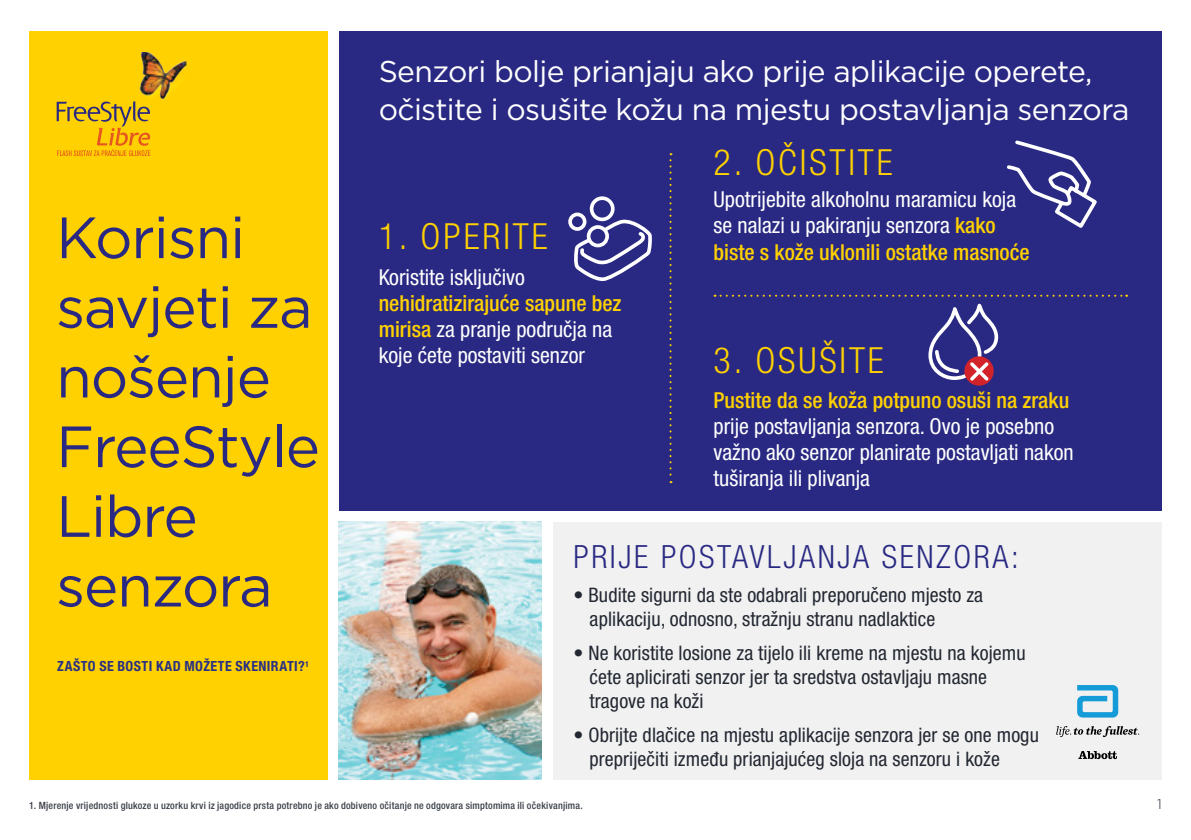
<style>
.page{position:relative;width:1191px;height:840px;background:#fff}
.page>*{position:absolute;margin:0;border:0;box-sizing:border-box;transform-origin:0 0}
.t1{font:58px/69.6px "Gotham";letter-spacing:-.02em;color:#292983}
.t2{font:300 condensed 36px "Helvetica Neue LT Pro";letter-spacing:.08em;color:#ffd100}
.t3{font:300 condensed 32px "Helvetica Neue LT Pro";letter-spacing:.08em;color:#292983}
.t4{font:30px/38px "Gotham";letter-spacing:-.02em;color:#fff}
.t5{font:condensed 22px/26px "Helvetica Neue LT Pro";color:#fff}
.t6{font:500 condensed 22px "Helvetica Neue LT Pro";color:#ffd100}
.t7{font:condensed 20px/24px "Helvetica Neue LT Pro";letter-spacing:.005em;color:#222731}
.t8{font:700 condensed 14px "Helvetica Neue LT Pro";letter-spacing:.03em;color:#2a3183}
.t9{font:300 14px "Gotham";color:#222731}
.t10{font:500 condensed 10px "Helvetica Neue LT Pro";letter-spacing:.02em;color:#383d46}
.s1{font-weight:500;color:#ffd100}
</style>
<div class="page">
<div style="left:553px;top:521px;width:608px;height:257px;background:#f1f1f1"></div>
<div style="left:339px;top:31px;width:822px;height:479px;background:#292983"></div>
<svg style="left:1077px;top:685px;width:41px;height:32px"></svg>
<svg style="left:1056px;top:726px;width:83px;height:10px"></svg>
<svg style="left:1078px;top:751px;width:39px;height:7px"></svg>
<svg style="left:714px;top:294px;width:413px;height:2px"></svg>
<svg style="left:669px;top:153px;width:2px;height:330px"></svg>
<img style="left:339px;top:521px;width:202px;height:257px">
<div style="left:29px;top:31px;width:298px;height:747px;background:#ffd100"></div>
<svg style="left:57px;top:101px;width:94px;height:55px"></svg>
<img style="left:139px;top:52px;width:47px;height:57px">
<svg style="left:1007px;top:140px;width:90px;height:88px"></svg>
<div style="left:568px;top:212px;width:18px;height:19px;border:4px solid #fff;border-radius:50%"></div>
<div style="left:590px;top:196px;width:24px;height:25px;border:4px solid #fff;border-radius:50%"></div>
<svg style="left:571px;top:219px;width:81px;height:62px"></svg>
<div style="left:964px;top:356px;width:29px;height:29px;background:#d2232a;border-radius:50%"></div>
<svg style="left:928px;top:305px;width:71px;height:78px"></svg>
<h3 class="t4" style="left:379px;top:52px;width:752px">Senzori bolje prianjaju ako prije aplikacije operete, očistite i osušite kožu na mjestu postavljanja senzora</h3>
<h1 class="t1" style="left:56px;top:201px;width:265px">Korisni savjeti za nošenje<br>FreeStyle<br>Libre senzora</h1>
<p class="t8" style="left:57px;top:657px;width:253px">ZAŠTO SE BOSTI KAD MOŽETE SKENIRATI?<sup>1</sup></p>
<h2 class="t2" style="left:379px;top:215px;width:171px">1. OPERITE</h2>
<p class="t5" style="left:379px;top:264px;width:148px">Koristite isključivo</p>
<p class="t5" style="left:379px;top:290px;width:244px"><span class="s1">nehidratizirajuće sapune bez mirisa</span> za pranje područja na koje ćete postaviti senzor</p>
<h2 class="t2" style="left:713px;top:141px;width:181px">2. OČISTITE</h2>
<p class="t5" style="left:713px;top:186px;width:318px">Upotrijebite alkoholnu maramicu koja se nalazi u pakiranju senzora <span class="s1">kako biste s kože uklonili ostatke masnoće</span></p>
<h2 class="t2" style="left:713px;top:339px;width:172px">3. OSUŠITE</h2>
<p class="t6" style="left:713px;top:387px;width:357px">Pustite da se koža potpuno osuši na zraku</p>
<p class="t5" style="left:713px;top:413px;width:362px">prije postavljanja senzora. Ovo je posebno važno ako senzor planirate postavljati nakon tuširanja ili plivanja</p>
<h3 class="t3" style="left:573px;top:537px;width:447px">PRIJE POSTAVLJANJA SENZORA:</h3>
<p class="t7" style="left:589px;top:582px;width:395px;text-indent:-16px">• Budite sigurni da ste odabrali preporučeno mjesto za aplikaciju, odnosno, stražnju stranu nadlaktice</p>
<p class="t7" style="left:589px;top:640px;width:438px;text-indent:-16px">• Ne koristite losione za tijelo ili kreme na mjestu na kojemu ćete aplicirati senzor jer ta sredstva ostavljaju masne tragove na koži</p>
<p class="t7" style="left:589px;top:722px;width:451px;text-indent:-16px">• Obrijte dlačice na mjestu aplikacije senzora jer se one mogu prepriječiti između prianjajućeg sloja na senzoru i kože</p>
<p class="t10" style="left:29px;top:798px;width:555px">1. Mjerenje vrijednosti glukoze u uzorku krvi iz jagodice prsta potrebno je ako dobiveno očitanje ne odgovara simptomima ili očekivanjima.</p>
<p class="t9" style="left:1157px;top:794px;width:6px">1</p>
</div>
